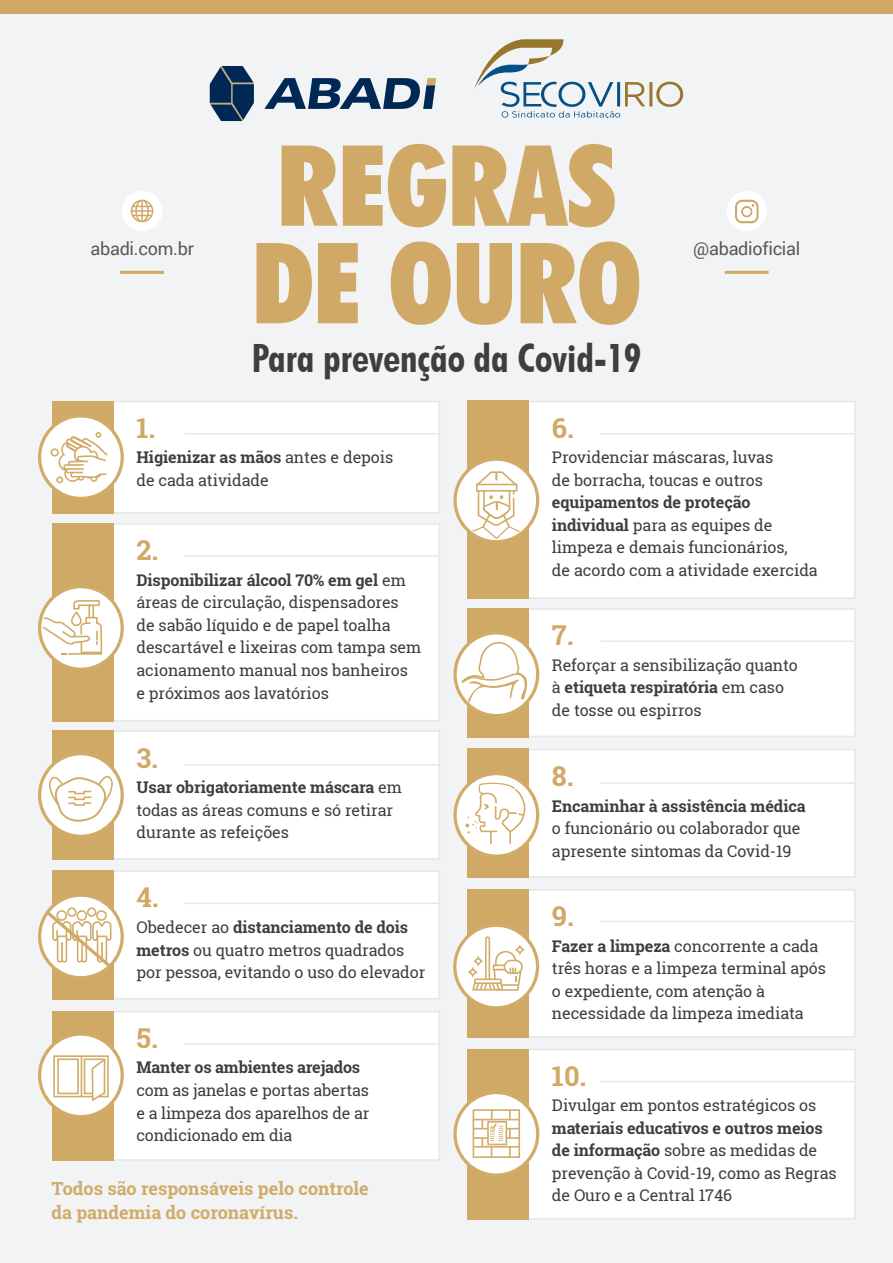
<style>
.page{position:relative;width:893px;height:1263px;background:#f2f3f4}
.page>*{position:absolute;margin:0;border:0;box-sizing:border-box;transform-origin:0 0}
.t1{font:900 condensed 112.5px/97.5px "Futura BT";color:#d0a967}
.t2{font:700 condensed 39px "Futura BT";color:#3e3e3f}
.t3{font:700 27.3px "Roboto Slab";color:#d0a967}
.t4{font:700 18px/24px "Roboto Slab";color:#d1ab68}
.t5{font:18px "Roboto";letter-spacing:-.015em;color:#58595b}
.t6{font:16.05px/22.5px "Roboto Slab";letter-spacing:-.005em;color:#3e3e3f}
.t7{font:700 16.05px "Roboto Slab";letter-spacing:-.01em;color:#3e3e3f}
.s1{font-weight:700}
</style>
<div class="page">
<svg style="left:474px;top:39px;width:209px;height:79px"></svg>
<svg style="left:210px;top:66px;width:44px;height:55px;background:#365272"></svg>
<svg style="left:264px;top:78px;width:172px;height:31px"></svg>
<div style="left:52px;top:401px;width:388px;height:113px;background:#fff;border:2px solid #e6e7e9"></div>
<div style="left:52px;top:401px;width:61px;height:113px;background:#d0a967"></div>
<div style="left:467px;top:401px;width:388px;height:198px;background:#fff;border:2px solid #e6e7e9"></div>
<div style="left:467px;top:401px;width:62px;height:198px;background:#d0a967"></div>
<div style="left:52px;top:523px;width:388px;height:198px;background:#fff;border:2px solid #e6e7e9"></div>
<div style="left:52px;top:523px;width:61px;height:198px;background:#d0a967"></div>
<div style="left:467px;top:608px;width:388px;height:129px;background:#fff;border:2px solid #e6e7e9"></div>
<div style="left:467px;top:608px;width:62px;height:129px;background:#d0a967"></div>
<div style="left:52px;top:730px;width:388px;height:129px;background:#fff;border:2px solid #e6e7e9"></div>
<div style="left:52px;top:730px;width:61px;height:129px;background:#d0a967"></div>
<div style="left:467px;top:749px;width:388px;height:129px;background:#fff;border:2px solid #e6e7e9"></div>
<div style="left:467px;top:749px;width:62px;height:129px;background:#d0a967"></div>
<div style="left:52px;top:870px;width:388px;height:129px;background:#fff;border:2px solid #e6e7e9"></div>
<div style="left:52px;top:870px;width:61px;height:129px;background:#d0a967"></div>
<div style="left:467px;top:889px;width:388px;height:148px;background:#fff;border:2px solid #e6e7e9"></div>
<div style="left:467px;top:889px;width:62px;height:148px;background:#d0a967"></div>
<div style="left:52px;top:1011px;width:388px;height:150px;background:#fff;border:2px solid #e6e7e9"></div>
<div style="left:52px;top:1011px;width:61px;height:150px;background:#d0a967"></div>
<div style="left:467px;top:1049px;width:388px;height:170px;background:#fff;border:2px solid #e6e7e9"></div>
<div style="left:467px;top:1048px;width:62px;height:171px;background:#d0a967"></div>
<svg style="left:38px;top:585px;width:86px;height:86px"></svg>
<svg style="left:38px;top:752px;width:86px;height:86px"></svg>
<svg style="left:38px;top:1032px;width:86px;height:86px"></svg>
<svg style="left:38px;top:414px;width:86px;height:86px"></svg>
<svg style="left:453px;top:634px;width:86px;height:80px"></svg>
<svg style="left:453px;top:460px;width:86px;height:81px"></svg>
<svg style="left:453px;top:775px;width:86px;height:80px"></svg>
<svg style="left:38px;top:893px;width:86px;height:86px"></svg>
<svg style="left:453px;top:926px;width:86px;height:81px"></svg>
<svg style="left:453px;top:1094px;width:86px;height:80px"></svg>
<hr style="left:185px;top:433px;width:254px;height:1px;background:#e6e7e9">
<hr style="left:600px;top:433px;width:255px;height:1px;background:#e6e7e9">
<hr style="left:600px;top:640px;width:255px;height:2px;background:#e6e7e9">
<hr style="left:600px;top:782px;width:255px;height:2px;background:#e6e7e9">
<hr style="left:600px;top:920px;width:255px;height:2px;background:#e6e7e9">
<hr style="left:600px;top:1081px;width:255px;height:1px;background:#e6e7e9">
<hr style="left:185px;top:555px;width:254px;height:2px;background:#e6e7e9">
<hr style="left:185px;top:764px;width:254px;height:2px;background:#e6e7e9">
<hr style="left:185px;top:902px;width:254px;height:2px;background:#e6e7e9">
<hr style="left:185px;top:1043px;width:254px;height:1px;background:#e6e7e9">
<div style="left:122px;top:191px;width:40px;height:40px;background:#fff;border-radius:50%"></div>
<svg style="left:131px;top:200px;width:22px;height:22px"></svg>
<div style="left:726px;top:191px;width:41px;height:40px;background:#fff;border-radius:50%"></div>
<svg style="left:735px;top:200px;width:23px;height:23px"></svg>
<hr style="left:120px;top:271px;width:44px;height:3px;background:#d0a967">
<hr style="left:725px;top:271px;width:44px;height:3px;background:#d0a967">
<div style="left:0;top:0;width:893px;height:13px;background:#d0a967"></div>
<h1 class="t1" style="left:252px;top:136px;width:391px">REGRAS<br>DE OURO</h1>
<h2 class="t2" style="left:252px;top:334px;width:391px">Para prevenção da Covid-19</h2>
<p class="t5" style="left:90px;top:236px;width:105px">abadi.com.br</p>
<p class="t5" style="left:693px;top:236px;width:109px">@abadioficial</p>
<h3 class="t3" style="left:136px;top:409px;width:21px">1.</h3>
<h3 class="t3" style="left:552px;top:409px;width:24px">6.</h3>
<p class="t6" style="left:136px;top:446px;width:258px"><span class="s1">Higienizar as mãos</span> antes e depois de cada atividade</p>
<h3 class="t3" style="left:136px;top:532px;width:24px">2.</h3>
<p class="t6" style="left:136px;top:569px;width:286px"><span class="s1">Disponibilizar álcool 70% em gel</span> em áreas de circulação, dispensadores<br>de sabão líquido e de papel toalha descartável e lixeiras com tampa sem acionamento manual nos banheiros<br>e próximos aos lavatórios</p>
<h3 class="t3" style="left:136px;top:739px;width:23px">3.</h3>
<p class="t6" style="left:136px;top:776px;width:267px"><span class="s1">Usar obrigatoriamente máscara</span> em todas as áreas comuns e só retirar durante as refeições</p>
<h3 class="t3" style="left:136px;top:879px;width:24px">4.</h3>
<p class="t6" style="left:136px;top:916px;width:290px">Obedecer ao <span class="s1">distanciamento de dois metros</span> ou quatro metros quadrados por pessoa, evitando o uso do elevador</p>
<h3 class="t3" style="left:136px;top:1019px;width:23px">5.</h3>
<p class="t7" style="left:136px;top:1057px;width:225px">Manter os ambientes arejados</p>
<p class="t6" style="left:136px;top:1079px;width:234px;text-align:justify">com as janelas e portas abertas e a limpeza dos aparelhos de ar condicionado em dia</p>
<p class="t4" style="left:51px;top:1176px;width:319px">Todos são responsáveis pelo controle da pandemia do coronavírus.</p>
<p class="t6" style="left:552px;top:446px;width:223px">Providenciar máscaras, luvas de borracha, toucas e outros</p>
<p class="t6" style="left:552px;top:491px;width:267px"><span class="s1">equipamentos de proteção individual</span> para as equipes de limpeza e demais funcionários,<br>de acordo com a atividade exercida</p>
<h3 class="t3" style="left:552px;top:617px;width:23px">7.</h3>
<p class="t6" style="left:552px;top:654px;width:247px">Reforçar a sensibilização quanto à <span class="s1">etiqueta respiratória</span> em caso de tosse ou espirros</p>
<h3 class="t3" style="left:552px;top:757px;width:23px">8.</h3>
<p class="t7" style="left:552px;top:795px;width:255px">Encaminhar à assistência médica</p>
<p class="t6" style="left:552px;top:817px;width:250px">o funcionário ou colaborador que apresente sintomas da Covid-19</p>
<h3 class="t3" style="left:552px;top:897px;width:24px">9.</h3>
<p class="t6" style="left:552px;top:934px;width:276px"><span class="s1">Fazer a limpeza</span> concorrente a cada três horas e a limpeza terminal após o expediente, com atenção à necessidade da limpeza imediata</p>
<h3 class="t3" style="left:552px;top:1057px;width:36px">10.</h3>
<p class="t6" style="left:552px;top:1094px;width:266px">Divulgar em pontos estratégicos os</p>
<p class="t6" style="left:552px;top:1116px;width:286px"><span class="s1">materiais educativos e outros meios de informação</span> sobre as medidas de prevenção à Covid-19, como as Regras de Ouro e a Central 1746</p>
</div>
